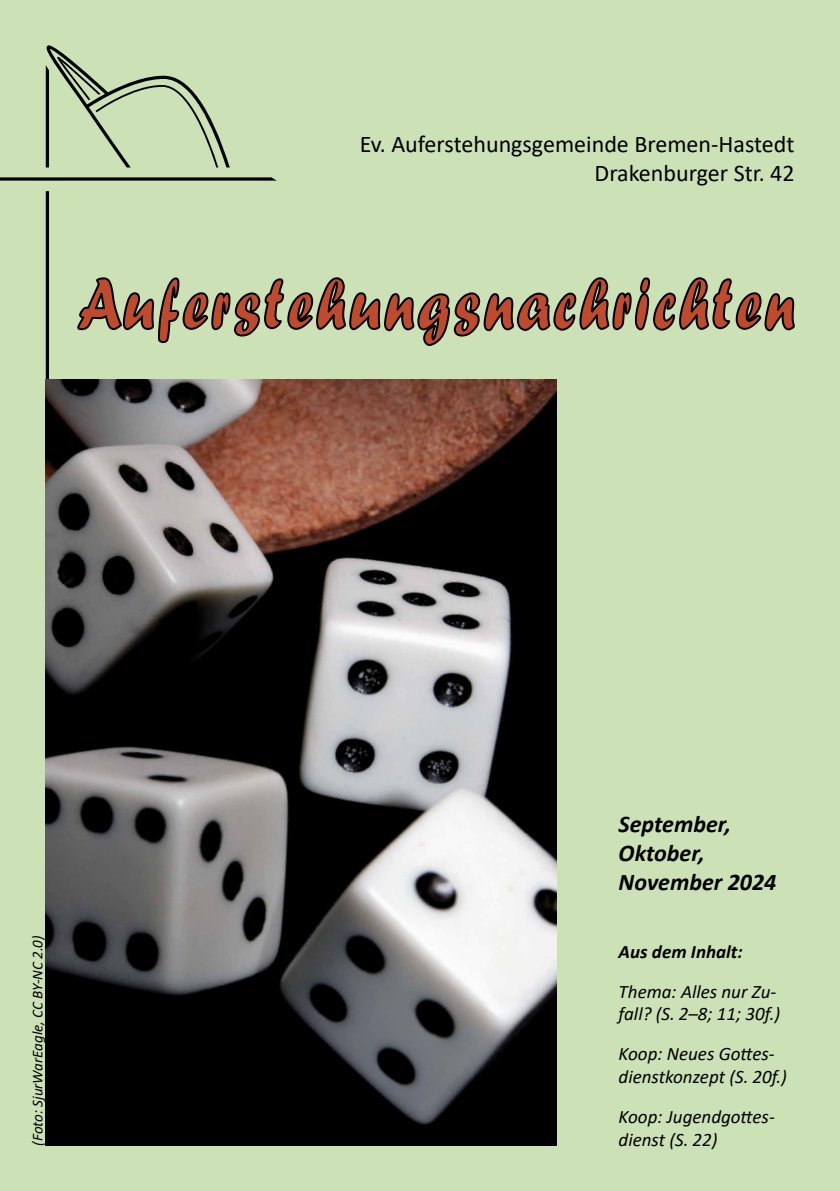
<style>
.page{position:relative;width:840px;height:1191px;background:#fff}
.page>*{position:absolute;margin:0;border:0;box-sizing:border-box;transform-origin:0 0}
.t1{font:75px "Forte";letter-spacing:.05em;color:#bf4b2e;scale:.8 1}
.t2{font:24px/28.8px "Calibri";color:#000;text-align:right}
.t3{font:italic 700 24px/28.8px "Calibri";color:#000}
.t4{font:italic 19px/22.8px "Calibri";color:#000}
.t5{font:italic 700 19px "Calibri";color:#000}
.t6{font:italic 15px "Calibri";color:#000}
</style>
<div class="page">
<div style="left:0;top:0;width:839px;height:1191px;background:#cce1b5"></div>
<svg style="left:46px;top:191px;width:3px;height:189px"></svg>
<svg style="left:45px;top:45px;width:185px;height:122px"></svg>
<svg style="left:0;top:177px;width:276px;height:4px"></svg>
<svg style="left:77px;top:277px;width:718px;height:69px"></svg>
<img style="left:45px;top:380px;width:511px;height:765px">
<p class="t2" style="left:359px;top:129px;width:436px">Ev. Auferstehungsgemeinde Bremen-Hastedt<br>Drakenburger Str. 42</p>
<h1 class="t1" style="left:77px;top:260px;width:897px">Auferstehungsnachrichten</h1>
<p class="t6" style="left:27px;top:1145px;width:212px;rotate:-90deg">(Foto: SjurWarEagle, CC BY-NC 2.0)</p>
<p class="t3" style="left:618px;top:808px;width:159px">September,<br>Oktober,<br>November 2024</p>
<p class="t5" style="left:618px;top:938px;width:125px">Aus dem Inhalt:</p>
<p class="t4" style="left:618px;top:979px;width:163px">Thema: Alles nur Zu&shy;fall? (S. 2–8; 11; 30f.)</p>
<p class="t4" style="left:618px;top:1041px;width:170px">Koop: Neues Gottes&shy;dienstkonzept (S. 20f.)</p>
<p class="t4" style="left:618px;top:1104px;width:158px">Koop: Jugendgottes&shy;dienst (S. 22)</p>
</div>
